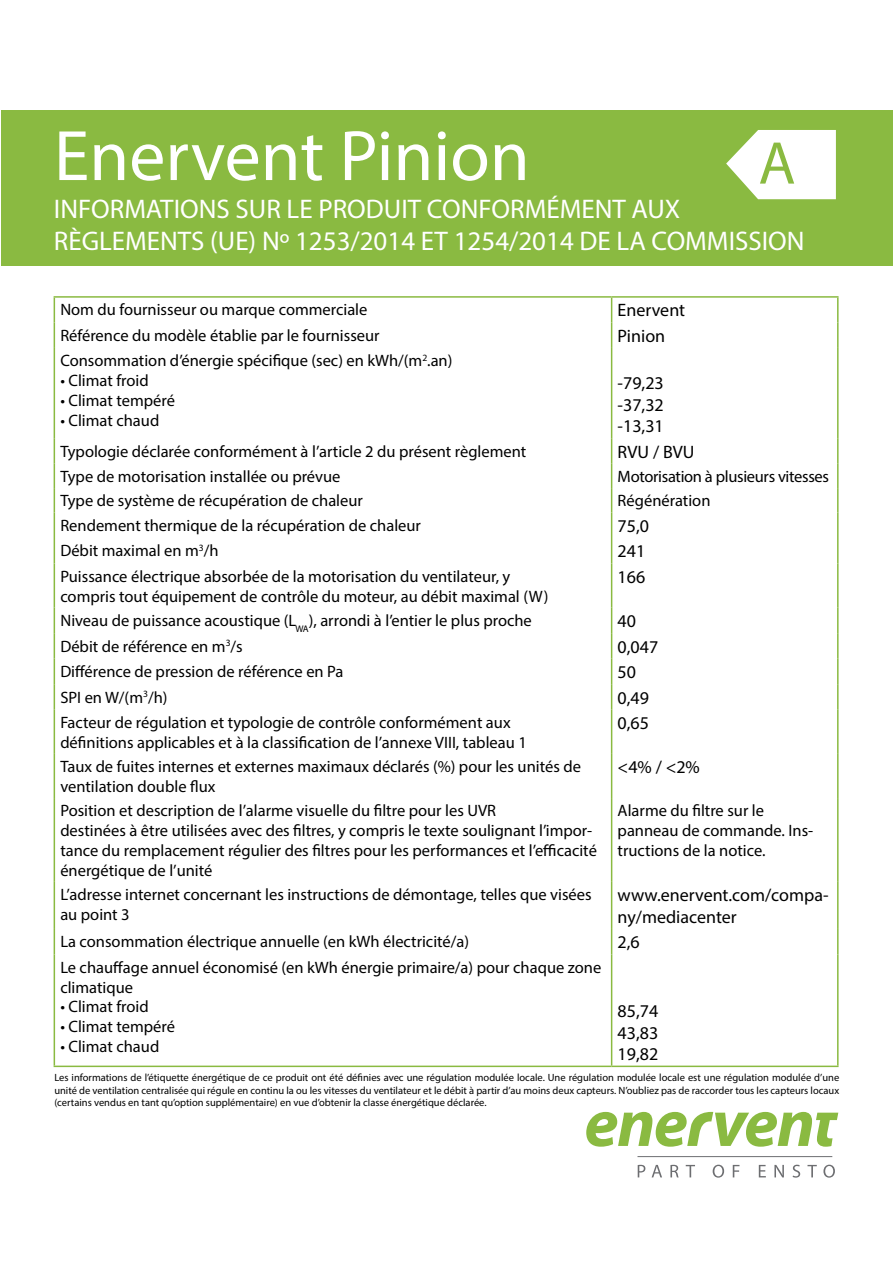
<style>
.page{position:relative;width:893px;height:1263px;background:#fff}
.page>*{position:absolute;margin:0;border:0;box-sizing:border-box;transform-origin:0 0}
.t1{font:72px "Myriad Pro";color:#fff}
.t2{font:60.75px "Myriad Pro";color:#8aba41}
.t3{font:27px/32.4px "Myriad Pro";color:#fff}
.t4{font:18px/21.6px "Myriad Pro";color:#000;text-align:justify}
.t5{font:16.5px/19.8px "Myriad Pro";color:#000}
.t6{font:16.5px "Myriad Pro";letter-spacing:-.02em;color:#000}
.t7{font:10.5px/12.6px "Myriad Pro";color:#000;text-align:justify}
</style>
<div class="page">
<div style="left:1px;top:110px;width:891px;height:155px;background:#8aba41"></div>
<hr style="left:612px;top:296px;width:227px;height:2px;background:#8aba41">
<svg style="left:837px;top:298px;width:1px;height:50px"></svg>
<hr style="left:837px;top:348px;width:1px;height:90px;background:#8aba41">
<hr style="left:837px;top:563px;width:1px;height:45px;background:#8aba41">
<svg style="left:837px;top:608px;width:1px;height:102px"></svg>
<hr style="left:837px;top:710px;width:1px;height:44px;background:#8aba41">
<hr style="left:837px;top:754px;width:1px;height:44px;background:#8aba41">
<hr style="left:837px;top:798px;width:1px;height:84px;background:#8aba41">
<hr style="left:837px;top:882px;width:1px;height:47px;background:#8aba41">
<svg style="left:837px;top:929px;width:1px;height:25px"></svg>
<hr style="left:837px;top:954px;width:1px;height:111px;background:#8aba41">
<hr style="left:612px;top:1065px;width:227px;height:2px;background:#8aba41">
<hr style="left:54px;top:296px;width:558px;height:2px;background:#8aba41">
<svg style="left:54px;top:298px;width:1px;height:50px"></svg>
<svg style="left:611px;top:298px;width:1px;height:50px"></svg>
<hr style="left:54px;top:348px;width:1px;height:90px;background:#8aba41">
<hr style="left:611px;top:348px;width:1px;height:90px;background:#8aba41">
<svg style="left:837px;top:438px;width:1px;height:125px"></svg>
<svg style="left:54px;top:438px;width:1px;height:125px"></svg>
<svg style="left:611px;top:438px;width:1px;height:125px"></svg>
<hr style="left:54px;top:563px;width:1px;height:45px;background:#8aba41">
<hr style="left:611px;top:563px;width:1px;height:45px;background:#8aba41">
<svg style="left:54px;top:608px;width:1px;height:102px"></svg>
<svg style="left:611px;top:608px;width:1px;height:102px"></svg>
<hr style="left:54px;top:710px;width:1px;height:44px;background:#8aba41">
<hr style="left:611px;top:710px;width:1px;height:44px;background:#8aba41">
<hr style="left:54px;top:754px;width:1px;height:44px;background:#8aba41">
<hr style="left:611px;top:754px;width:1px;height:44px;background:#8aba41">
<hr style="left:54px;top:798px;width:1px;height:84px;background:#8aba41">
<hr style="left:611px;top:798px;width:1px;height:84px;background:#8aba41">
<hr style="left:54px;top:882px;width:1px;height:47px;background:#8aba41">
<hr style="left:611px;top:882px;width:1px;height:47px;background:#8aba41">
<svg style="left:54px;top:929px;width:1px;height:25px"></svg>
<svg style="left:611px;top:929px;width:1px;height:25px"></svg>
<hr style="left:54px;top:954px;width:1px;height:111px;background:#8aba41">
<hr style="left:54px;top:1065px;width:558px;height:2px;background:#8aba41">
<hr style="left:611px;top:954px;width:1px;height:111px;background:#8aba41">
<svg style="left:726px;top:130px;width:110px;height:69px;background:#edf4e3"></svg>
<svg style="left:586px;top:1112px;width:252px;height:35px"></svg>
<svg style="left:638px;top:1165px;width:197px;height:13px"></svg>
<hr style="left:637px;top:1156px;width:195px;height:1px;background:#6d6e71">
<h1 class="t1" style="left:54px;top:111px;width:477px">Enervent Pinion</h1>
<h3 class="t3" style="left:54px;top:192px;width:752px">INFORMATIONS SUR LE PRODUIT CONFORMÉMENT AUX<br>RÈGLEMENTS (UE) Nº 1253/2014 ET 1254/2014 DE LA COMMISSION</h3>
<h2 class="t2" style="left:758px;top:126px;width:39px">A</h2>
<p class="t5" style="left:60px;top:300px;width:309px">Nom du fournisseur ou marque commerciale</p>
<p class="t4" style="left:618px;top:299px;width:69px">Enervent</p>
<p class="t5" style="left:60px;top:325px;width:321px">Référence du modèle établie par le fournisseur</p>
<p class="t4" style="left:618px;top:325px;width:49px">Pinion</p>
<p class="t5" style="left:60px;top:351px;width:394px">Consommation d’énergie spécifique (sec) en kWh/(m<sup>2</sup>.an)</p>
<p class="t5" style="left:60px;top:370px;width:90px">• Climat froid</p>
<p class="t5" style="left:60px;top:390px;width:116px">• Climat tempéré</p>
<p class="t5" style="left:60px;top:410px;width:100px">• Climat chaud</p>
<p class="t4" style="left:618px;top:372px;width:48px">-79,23 -37,32 -13,31</p>
<p class="t5" style="left:60px;top:441px;width:468px">Typologie déclarée conformément à l’article 2 du présent règlement</p>
<p class="t4" style="left:618px;top:441px;width:78px">RVU / BVU</p>
<p class="t5" style="left:60px;top:466px;width:282px">Type de motorisation installée ou prévue</p>
<p class="t6" style="left:618px;top:466px;width:213px">Motorisation à plusieurs vitesses</p>
<p class="t5" style="left:60px;top:491px;width:304px">Type de système de récupération de chaleur</p>
<p class="t5" style="left:618px;top:491px;width:94px">Régénération</p>
<p class="t5" style="left:60px;top:515px;width:362px">Rendement thermique de la récupération de chaleur</p>
<p class="t4" style="left:618px;top:515px;width:33px">75,0</p>
<p class="t5" style="left:60px;top:541px;width:160px">Débit maximal en m<sup>3</sup>/h</p>
<p class="t4" style="left:618px;top:540px;width:29px">241</p>
<p class="t5" style="left:60px;top:566px;width:490px">Puissance électrique absorbée de la motorisation du ventilateur, y compris tout équipement de contrôle du moteur, au débit maximal (W)</p>
<p class="t4" style="left:618px;top:566px;width:29px">166</p>
<p class="t5" style="left:60px;top:610px;width:473px">Niveau de puissance acoustique (L<sub>WA</sub>), arrondi à l’entier le plus proche</p>
<p class="t4" style="left:618px;top:610px;width:20px">40</p>
<p class="t5" style="left:60px;top:636px;width:184px">Débit de référence en m<sup>3</sup>/s</p>
<p class="t4" style="left:618px;top:635px;width:42px">0,047</p>
<p class="t5" style="left:60px;top:661px;width:285px">Différence de pression de référence en Pa</p>
<p class="t4" style="left:618px;top:661px;width:20px">50</p>
<p class="t5" style="left:60px;top:687px;width:109px">SPI en W/(m<sup>3</sup>/h)</p>
<p class="t4" style="left:618px;top:686px;width:33px">0,49</p>
<p class="t5" style="left:60px;top:712px;width:468px">Facteur de régulation et typologie de contrôle conformément aux définitions applicables et à la classification de l’annexe VIII, tableau 1</p>
<p class="t4" style="left:618px;top:712px;width:33px">0,65</p>
<p class="t5" style="left:60px;top:756px;width:522px">Taux de fuites internes et externes maximaux déclarés (%) pour les unités de ventilation double flux</p>
<p class="t4" style="left:618px;top:756px;width:84px">&lt;4% / &lt;2%</p>
<p class="t5" style="left:60px;top:801px;width:538px">Position et description de l’alarme visuelle du filtre pour les UVR<br>destinées à être utilisées avec des filtres, y compris le texte soulignant l’impor&shy;tance du remplacement régulier des filtres pour les performances et l’efficacité énergétique de l’unité</p>
<p class="t5" style="left:618px;top:801px;width:197px">Alarme du filtre sur le panneau de commande. Ins&shy;tructions de la notice.</p>
<p class="t5" style="left:60px;top:884px;width:533px">L’adresse internet concernant les instructions de démontage, telles que visées au point 3</p>
<p class="t4" style="left:618px;top:884px;width:212px">www.enervent.com/compa&shy;ny/mediacenter</p>
<p class="t5" style="left:60px;top:932px;width:410px">La consommation électrique annuelle (en kWh électricité/a)</p>
<p class="t4" style="left:618px;top:931px;width:24px">2,6</p>
<p class="t5" style="left:60px;top:957px;width:542px">Le chauffage annuel économisé (en kWh énergie primaire/a) pour chaque zone climatique</p>
<p class="t5" style="left:60px;top:997px;width:90px">• Climat froid</p>
<p class="t5" style="left:60px;top:1016px;width:116px">• Climat tempéré</p>
<p class="t5" style="left:60px;top:1036px;width:100px">• Climat chaud</p>
<p class="t4" style="left:618px;top:1000px;width:42px">85,74<br>43,83<br>19,82</p>
<p class="t7" style="left:54px;top:1071px;width:786px">Les informations de l’étiquette énergétique de ce produit ont été définies avec une régulation modulée locale. Une régulation modulée locale est une régulation modulée d’une unité de ventilation centralisée qui régule en continu la ou les vitesses du ventilateur et le débit à partir d’au moins deux capteurs. N’oubliez pas de raccorder tous les capteurs locaux (certains vendus en tant qu’option supplémentaire) en vue d’obtenir la classe énergétique déclarée.</p>
</div>
